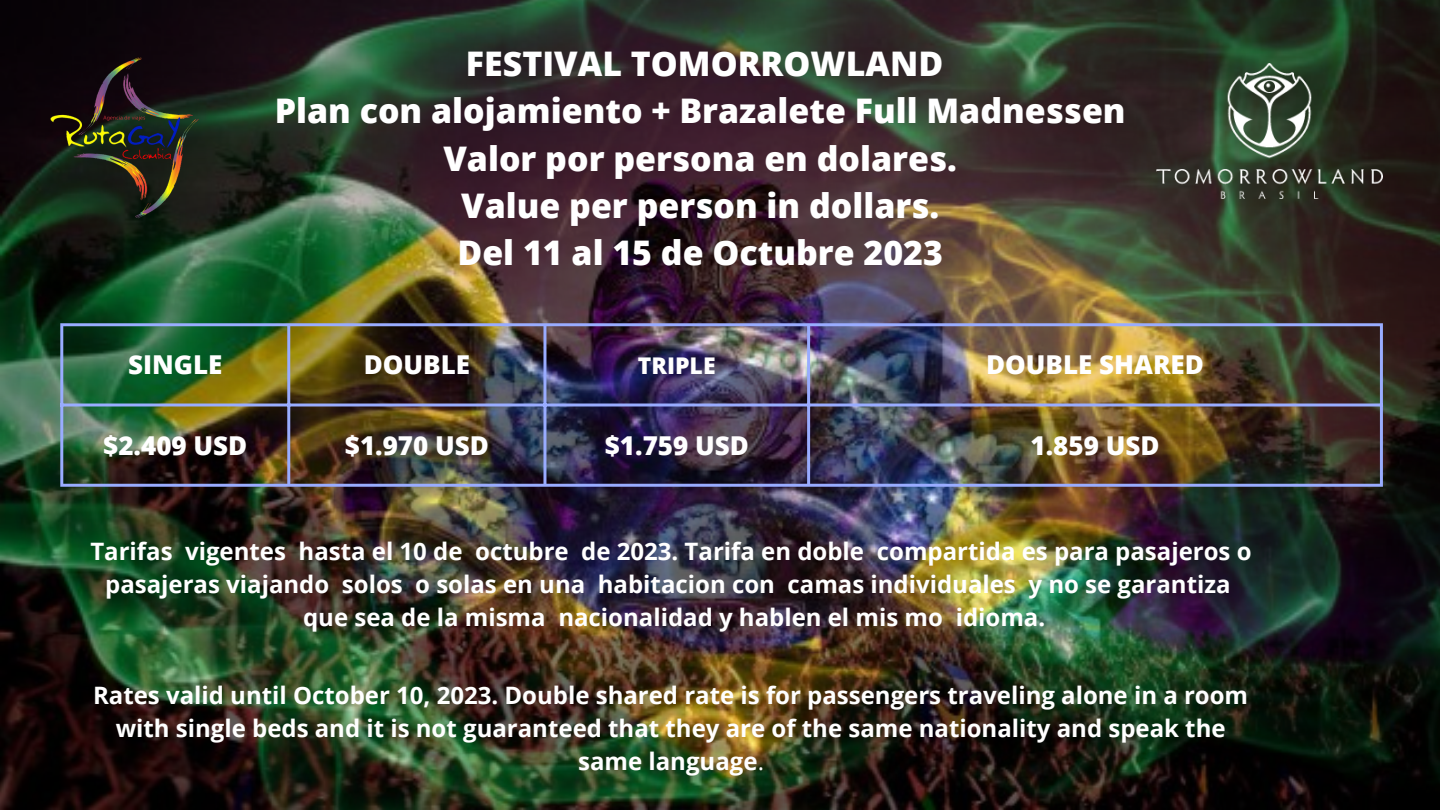
<style>
.page{position:relative;width:1440px;height:810px;background:#fff}
.page>*{position:absolute;margin:0;border:0;box-sizing:border-box;transform-origin:0 0}
.t1{font:800 33.9px/47.2px "Open Sans";color:#fff;text-align:center}
.t2{font:800 26px "Open Sans";color:#fff}
.t3{font:700 24px/33px "Open Sans";color:#fff;text-align:center}
.t4{font:800 23px "Open Sans";color:#fff}
.s1{font-weight:400}
</style>
<div class="page">
<img style="left:0;top:0;width:1440px;height:810px">
<hr style="left:60px;top:326px;width:3px;height:158px;background:#99acff">
<hr style="left:287px;top:326px;width:3px;height:158px;background:#99acff">
<hr style="left:543px;top:326px;width:3px;height:158px;background:#99acff">
<hr style="left:807px;top:326px;width:3px;height:158px;background:#99acff">
<hr style="left:1380px;top:326px;width:3px;height:158px;background:#99acff">
<hr style="left:60px;top:323px;width:1323px;height:3px;background:#99acff">
<hr style="left:60px;top:404px;width:1323px;height:2px;background:#99acff">
<hr style="left:60px;top:484px;width:1323px;height:3px;background:#99acff">
<img style="left:1156px;top:63px;width:227px;height:136px">
<img style="left:35px;top:44px;width:184px;height:186px">
<h1 class="t1" style="left:275px;top:39px;width:852px">FESTIVAL TOMORROWLAND<br>Plan con alojamiento + Brazalete Full Madnessen<br>Valor por persona en dolares.<br>Value per person in dollars.<br>Del 11 al 15 de Octubre 2023</h1>
<p class="t2" style="left:128px;top:346px;width:96px">SINGLE</p>
<p class="t2" style="left:364px;top:346px;width:108px">DOUBLE</p>
<p class="t4" style="left:638px;top:350px;width:79px">TRIPLE</p>
<p class="t2" style="left:986px;top:346px;width:219px">DOUBLE SHARED</p>
<p class="t2" style="left:103px;top:427px;width:146px">$2.409 USD</p>
<p class="t2" style="left:345px;top:427px;width:146px">$1.970 USD</p>
<p class="t2" style="left:605px;top:427px;width:146px">$1.759 USD</p>
<p class="t2" style="left:1031px;top:427px;width:130px">1.859 USD</p>
<p class="t3" style="left:90px;top:534px;width:1163px">Tarifas vigentes hasta el 10 de octubre de 2023. Tarifa en doble compartida es para pasajeros o pasajeras viajando solos o solas en una habitacion con camas individuales y no se garantiza que sea de la misma nacionalidad y hablen el mis mo idioma.</p>
<p class="t3" style="left:93px;top:678px;width:1157px">Rates valid until October 10, 2023. Double shared rate is for passengers traveling alone in a room with single beds and it is not guaranteed that they are of the same nationality and speak the same language<span class="s1">.</span></p>
</div>
